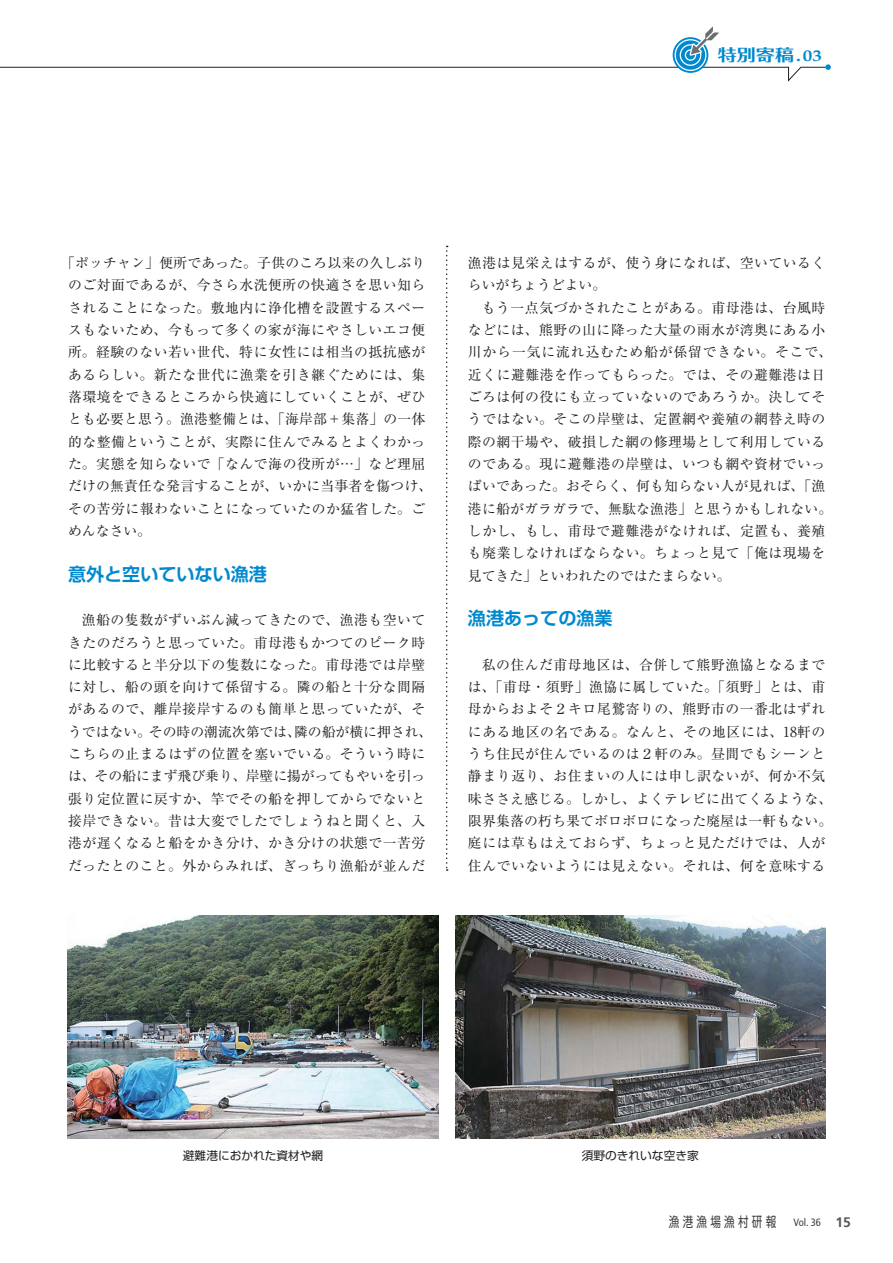
<style>
.page{position:relative;width:893px;height:1263px;background:#fff}
.page>*{position:absolute;margin:0;border:0;box-sizing:border-box;transform-origin:0 0}
.t1{font:18px "Shin Go Pr 5 De Bold 90 pv RKSJ H";color:#0089cf}
.t2{font:16.2px "Folk Pro Bold 90 pv RKSJ H";color:#0089cf;scale:1.18 1}
.t3{font:13.8px/22.4px "Ryumin Pr 5 Regular 90 pv RKSJ H";letter-spacing:.035em;color:#231f20}
.t4{font:13.8px "Shin M Go Pro Regular 90 pv RKSJ H";letter-spacing:.3em;color:#404041;scale:.77 1}
.t5{font:11.7px "Shin Go Pr 5 Regular 90 pv RKSJ H";color:#231f20}
.s1{font-family:"Palatino";font-weight:700}
.s2{font-family:"Frutiger";font-stretch:condensed;font-size:10.65px}
.s3{font-family:"Frutiger";font-weight:700;color:#58595b}
</style>
<div class="page">
<svg style="left:672px;top:37px;width:36px;height:36px"></svg>
<div style="left:674px;top:39px;width:32px;height:32px;border:1px solid #fff;border-radius:50%"></div>
<div style="left:679px;top:44px;width:22px;height:22px;border:1px solid #fff;border-radius:50%"></div>
<div style="left:684px;top:49px;width:12px;height:12px;border:1px solid #fff;border-radius:50%"></div>
<svg style="left:687px;top:27px;width:31px;height:31px"></svg>
<svg style="left:0;top:64px;width:830px;height:17px"></svg>
<svg style="left:446px;top:246px;width:1px;height:625px"></svg>
<img style="left:455px;top:915px;width:370px;height:224px">
<img style="left:68px;top:915px;width:370px;height:224px">
<p class="t2" style="left:717px;top:49px;width:90px">特別寄稿<span class="s1">.03</span></p>
<p class="t3" style="left:68px;top:254px;width:366px;text-indent:-7px">「ポッチャン」便所であった。子供のころ以来の久しぶりのご対面であるが、今さら水洗便所の快適さを思い知らされることになった。敷地内に浄化槽を設置するスペースもないため、今もって多くの家が海にやさしいエコ便所。経験のない若い世代、特に女性には相当の抵抗感があるらしい。新たな世代に漁業を引き継ぐためには、集落環境をできるところから快適にしていくことが、ぜひとも必要と思う。漁港整備とは、「海岸部＋集落」の一体的な整備ということが、実際に住んでみるとよくわかった。実態を知らないで「なんで海の役所が…」など理屈だけの無責任な発言することが、いかに当事者を傷つけ、その苦労に報わないことになっていたのか猛省した。ごめんなさい。</p>
<h1 class="t1" style="left:68px;top:567px;width:200px">意外と空いていない漁港</h1>
<p class="t3" style="left:68px;top:611px;width:366px;text-align:center">漁船の隻数がずいぶん減ってきたので、漁港も空いて<br>きたのだろうと思っていた。甫母港もかつてのピーク時に比較すると半分以下の隻数になった。甫母港では岸壁に対し、船の頭を向けて係留する。隣の船と十分な間隔があるので、離岸接岸するのも簡単と思っていたが、そうではない。その時の潮流次第では、隣の船が横に押され、こちらの止まるはずの位置を塞いでいる。そういう時には、その船にまず飛び乗り、岸壁に揚がってもやいを引っ張り定位置に戻すか、竿でその船を押してからでないと接岸できない。昔は大変でしたでしょうねと聞くと、入港が遅くなると船をかき分け、かき分けの状態で一苦労だったとのこと。外からみれば、ぎっちり漁船が並んだ</p>
<p class="t3" style="left:468px;top:254px;width:359px">漁港は見栄えはするが、使う身になれば、空いているくらいがちょうどよい。</p>
<p class="t3" style="left:468px;top:298px;width:366px;text-indent:14px">もう一点気づかされたことがある。甫母港は、台風時などには、熊野の山に降った大量の雨水が湾奥にある小川から一気に流れ込むため船が係留できない。そこで、近くに避難港を作ってもらった。では、その避難港は日ごろは何の役にも立っていないのであろうか。決してそうではない。そこの岸壁は、定置網や養殖の網替え時の際の網干場や、破損した網の修理場として利用しているのである。現に避難港の岸壁は、いつも網や資材でいっぱいであった。おそらく、何も知らない人が見れば、「漁港に船がガラガラで、無駄な漁港」と思うかもしれない。しかし、もし、甫母で避難港がなければ、定置も、養殖も廃業しなければならない。ちょっと見て「俺は現場を見てきた」といわれたのではたまらない。</p>
<h1 class="t1" style="left:468px;top:612px;width:146px">漁港あっての漁業</h1>
<p class="t3" style="left:468px;top:655px;width:366px;text-align:center">私の住んだ甫母地区は、合併して熊野漁協となるまで<br>は、「甫母・須野」漁協に属していた。「須野」とは、甫母からおよそ２キロ尾鷲寄りの、熊野市の一番北はずれにある地区の名である。なんと、その地区には、18軒のうち住民が住んでいるのは２軒のみ。昼間でもシーンと静まり返り、お住まいの人には申し訳ないが、何か不気味ささえ感じる。しかし、よくテレビに出てくるような、限界集落の朽ち果てボロボロになった廃屋は一軒もない。庭には草もはえておらず、ちょっと見ただけでは、人が住んでいないようには見えない。それは、何を意味する</p>
<p class="t5" style="left:183px;top:1151px;width:142px">避難港におかれた資材や網</p>
<p class="t5" style="left:581px;top:1151px;width:118px">須野のきれいな空き家</p>
<p class="t4" style="left:669px;top:1216px;width:238px">漁港漁場漁村研報 <span class="s2">Vol. 36</span> <span class="s3">15</span></p>
</div>
